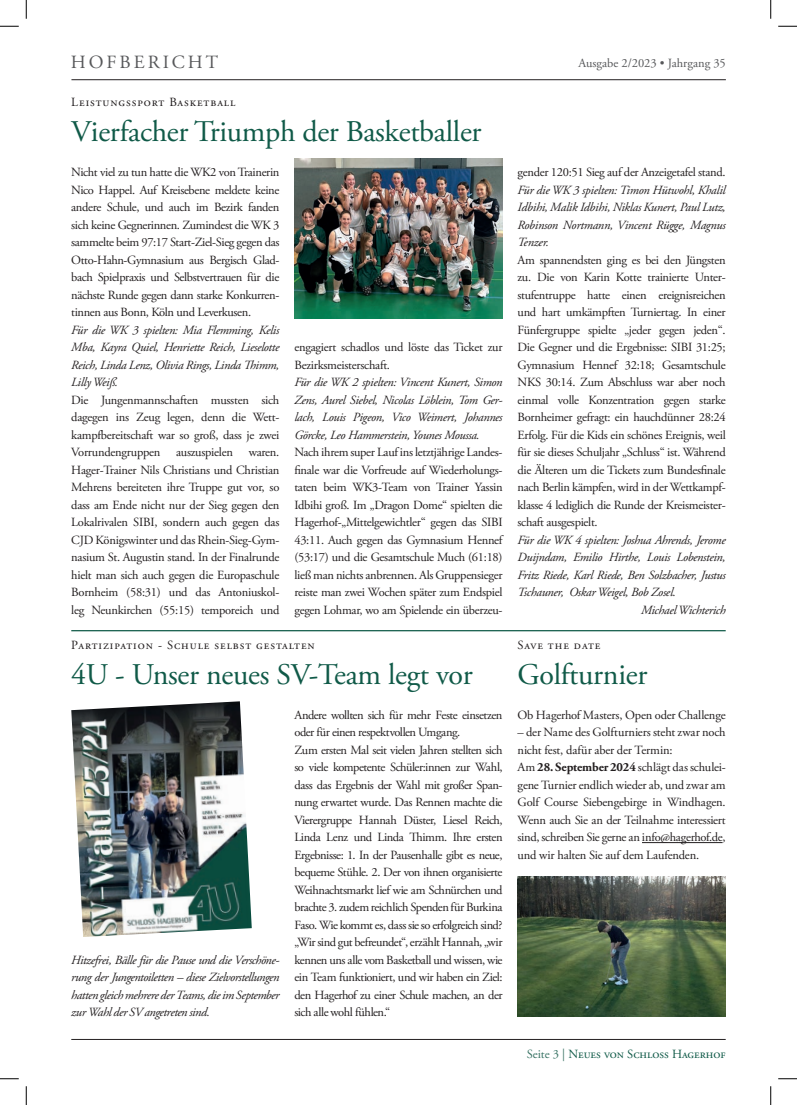
<style>
.page{position:relative;width:797px;height:1105px;background:#fff}
.page>*{position:absolute;margin:0;border:0;box-sizing:border-box;transform-origin:0 0}
.t1{font:30px "Adobe Garamond Pro";letter-spacing:-.03em;color:#105a48}
.t2{font:18.62px "Adobe Garamond Pro";letter-spacing:.16em;color:#57585a}
.t3{font:12.5px/17.5px "Adobe Garamond Pro";letter-spacing:-.03em;color:#231f20;text-align:justify}
.t4{font:italic 12.5px/17.5px "Adobe Garamond Pro";letter-spacing:-.025em;color:#231f20;text-align:justify}
.t5{font:12.5px/17.5px "Adobe Garamond Pro";letter-spacing:-.05em;color:#231f20}
.t6{font:12.5px "Adobe Garamond Pro";letter-spacing:.075em;color:#231f20}
.t7{font:12.5px "Adobe Garamond Pro";color:#105a48}
.t8{font:12.5px "Adobe Garamond Pro";color:#57585a}
.t9{font:12.5px "Adobe Garamond Pro";letter-spacing:.07em;color:#231f20}
.s1{font-weight:700}
.s2{color:#387364}
</style>
<div class="page">
<hr style="left:71px;top:630px;width:654px;height:1px;background:#105a48">
<hr style="left:71px;top:1039px;width:654px;height:1px;background:#231f20">
<hr style="left:71px;top:79px;width:655px;height:1px;background:#231f20">
<hr style="left:642px;top:842px;width:80px;height:1px;background:#231f20">
<img style="left:517px;top:876px;width:208px;height:140px">
<img style="left:71px;top:701px;width:181px;height:236px">
<img style="left:295px;top:159px;width:207px;height:159px">
<svg style="left:0;top:25px;width:19px;height:2px"></svg>
<svg style="left:778px;top:25px;width:19px;height:2px"></svg>
<svg style="left:0;top:1078px;width:19px;height:1px"></svg>
<svg style="left:778px;top:1078px;width:19px;height:1px"></svg>
<svg style="left:25px;top:0;width:2px;height:19px"></svg>
<svg style="left:25px;top:1086px;width:2px;height:19px"></svg>
<svg style="left:770px;top:0;width:1px;height:19px"></svg>
<svg style="left:770px;top:1086px;width:1px;height:19px"></svg>
<h2 class="t2" style="left:71px;top:51px;width:149px">HOFBERICHT</h2>
<p class="t8" style="left:578px;top:55px;width:149px">Ausgabe 2/2023 • Jahrgang 35</p>
<p class="t6" style="left:71px;top:95px;width:166px">Leistungssport Basketball</p>
<h1 class="t1" style="left:71px;top:114px;width:412px">Vierfacher Triumph der Basketballer</h1>
<p class="t3" style="left:71px;top:164px;width:210px">Nicht viel zu tun hatte die WK2 von Trainerin Nico Happel. Auf Kreisebene meldete keine andere Schule, und auch im Bezirk fanden sich keine Gegnerinnen. Zumindest die WK 3 sammelte beim 97:17 Start-Ziel-Sieg gegen das Otto-Hahn-Gymnasium aus Bergisch Glad&shy;bach Spielpraxis und Selbstvertrauen für die nächste Runde gegen dann starke Konkurren&shy;tinnen aus Bonn, Köln und Leverkusen.</p>
<p class="t4" style="left:71px;top:321px;width:210px">Für die WK 3 spielten: Mia Flemming, Kelis Mba, Kayra Quiel, Henriette Reich, Lieselotte Reich, Linda Lenz, Olivia Rings, Linda Thimm, Lilly Weiß.</p>
<p class="t3" style="left:71px;top:391px;width:210px">Die Jungenmannschaften mussten sich dagegen ins Zeug legen, denn die Wett&shy;kampfbereitschaft war so groß, dass je zwei Vorrundengruppen auszuspielen waren.<br>Hager-Trainer Nils Christians und Christian Mehrens bereiteten ihre Truppe gut vor, so dass am Ende nicht nur der Sieg gegen den Lokalrivalen SIBI, sondern auch gegen das CJD Königswinter und das Rhein-Sieg-Gym&shy;nasium St. Augustin stand. In der Finalrunde hielt man sich auch gegen die Europaschule Bornheim (58:31) und das Antoniuskol&shy;leg Neunkirchen (55:15) temporeich und</p>
<p class="t3" style="left:294px;top:339px;width:210px">engagiert schadlos und löste das Ticket zur<br>Bezirksmeisterschaft.</p>
<p class="t4" style="left:294px;top:374px;width:210px">Für die WK 2 spielten: Vincent Kunert, Simon Zens, Aurel Siebel, Nicolas Löblein, Tom Ger&shy;lach, Louis Pigeon, Vico Weimert, Johannes Görcke, Leo Hammerstein, Younes Moussa.</p>
<p class="t3" style="left:294px;top:444px;width:211px">Nach ihrem super Lauf ins letztjährige Landes&shy;finale war die Vorfreude auf Wiederholungs&shy;taten beim WK3-Team von Trainer Yassin Idbihi groß. Im „Dragon Dome“ spielten die Hagerhof-„Mittelgewichtler“ gegen das SIBI 43:11. Auch gegen das Gymnasium Hennef (53:17) und die Gesamtschule Much (61:18) ließ man nichts anbrennen. Als Gruppensieger reiste man zwei Wochen später zum Endspiel gegen Lohmar, wo am Spielende ein überzeu-</p>
<p class="t6" style="left:71px;top:637px;width:245px">Partizipation - Schule selbst gestalten</p>
<h1 class="t1" style="left:71px;top:656px;width:403px">4U - Unser neues SV-Team legt vor</h1>
<p class="t4" style="left:71px;top:951px;width:210px">Hitzefrei, Bälle für die Pause und die Verschöne&shy;rung der Jungentoiletten – diese Zielvorstellungen hatten gleich mehrere der Teams, die im September zur Wahl der SV angetreten sind.</p>
<p class="t5" style="left:294px;top:706px;width:210px">Andere wollten sich für mehr Feste einsetzen oder für einen respektvollen Umgang.<br>Zum ersten Mal seit vielen Jahren stellten sich so viele kompetente Schüler:innen zur Wahl, dass das Ergebnis der Wahl mit großer Span&shy;nung erwartet wurde. Das Rennen machte die Vierergruppe Hannah Düster, Liesel Reich, Linda Lenz und Linda Thimm. Ihre ersten Ergebnisse: 1. In der Pausenhalle gibt es neue, bequeme Stühle. 2. Der von ihnen organisierte Weihnachtsmarkt lief wie am Schnürchen und brachte 3. zudem reichlich Spenden für Burkina Faso. Wie kommt es, dass sie so erfolgreich sind? „Wir sind gut befreundet“, erzählt Hannah, „wir kennen uns alle vom Basketball und wissen, wie ein Team funktioniert, und wir haben ein Ziel: den Hagerhof zu einer Schule machen, an der sich alle wohl fühlen.“</p>
<p class="t3" style="left:517px;top:164px;width:210px">gender 120:51 Sieg auf der Anzeigetafel stand.</p>
<p class="t4" style="left:517px;top:181px;width:210px">Für die WK 3 spielten: Timon Hütwohl, Khalil Idbihi, Malik Idbihi, Niklas Kunert, Paul Lutz, Robinson Nortmann, Vincent Rügge, Magnus Tenzer.</p>
<p class="t3" style="left:517px;top:251px;width:210px">Am spannendsten ging es bei den Jüngsten zu. Die von Karin Kotte trainierte Unter&shy;stufentruppe hatte einen ereignisreichen und hart umkämpften Turniertag. In einer Fünfergruppe spielte „jeder gegen jeden“.<br>Die Gegner und die Ergebnisse: SIBI 31:25; Gymnasium Hennef 32:18; Gesamtschule NKS 30:14. Zum Abschluss war aber noch einmal volle Konzentration gegen starke Bornheimer gefragt: ein hauchdünner 28:24<br>Erfolg. Für die Kids ein schönes Ereignis, weil für sie dieses Schuljahr „Schluss“ ist. Während die Älteren um die Tickets zum Bundesfinale nach Berlin kämpfen, wird in der Wettkampf&shy;klasse 4 lediglich die Runde der Kreismeister&shy;schaft ausgespielt.</p>
<p class="t4" style="left:517px;top:531px;width:210px">Für die WK 4 spielten: Joshua Ahrends, Jerome</p>
<p class="t4" style="left:517px;top:549px;width:210px">Duijndam, Emilio Hirthe, Louis Lobenstein,</p>
<p class="t4" style="left:517px;top:566px;width:210px">Fritz Riede, Karl Riede, Ben Solzbacher, Justus</p>
<p class="t4" style="left:517px;top:584px;width:160px">Tschauner, Oskar Weigel, Bob Zosel.</p>
<p class="t4" style="left:641px;top:601px;width:86px">Michael Wichterich</p>
<p class="t9" style="left:517px;top:637px;width:84px">Save the date</p>
<h1 class="t1" style="left:517px;top:656px;width:131px">Golfturnier</h1>
<p class="t3" style="left:517px;top:706px;width:210px">Ob Hagerhof Masters, Open oder Challenge</p>
<p class="t3" style="left:517px;top:724px;width:210px;text-align:left">– der Name des Golfturniers steht zwar noch nicht fest, dafür aber der Termin:<br>Am <span class="s1">28. September 2024</span> schlägt das schulei&shy;gene Turnier endlich wieder ab, und zwar am Golf Course Siebengebirge in Windhagen.<br>Wenn auch Sie an der Teilnahme interessiert sind, schreiben Sie gerne an info@hagerhof.de, und wir halten Sie auf dem Laufenden.</p>
<p class="t7" style="left:527px;top:1046px;width:200px"><span class="s2">Seite 3 |</span> Neues von Schloss Hagerhof</p>
</div>
